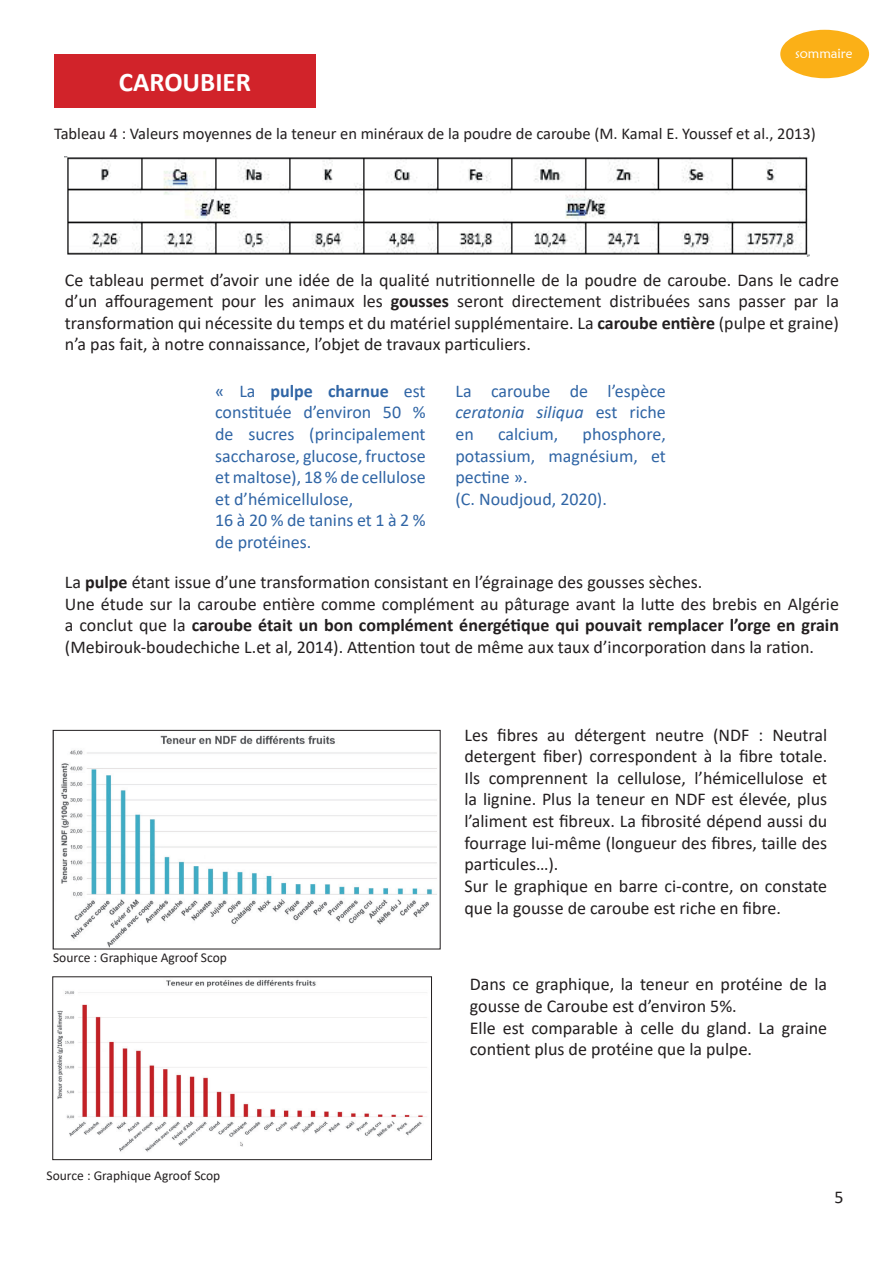
<style>
.page{position:relative;width:893px;height:1263px;background:#fff}
.page>*{position:absolute;margin:0;border:0;box-sizing:border-box;transform-origin:0 0}
.t1{font:700 27px "Calibri";color:#fff}
.t2{font:18px/21.6px "Calibri";color:#231f20}
.t3{font:18px/21.6px "Calibri";color:#3065a5}
.t4{font:16.5px "Calibri";color:#231f20}
.t5{font:13.5px "Calibri";color:#231f20}
.t6{font:13.5px "Maiandra GD";color:#fff}
.s1{font-weight:700}
.s2{font-style:italic}
</style>
<div class="page">
<div style="left:54px;top:54px;width:262px;height:54px;background:#d1232a"></div>
<img style="left:65px;top:156px;width:744px;height:100px">
<img style="left:61px;top:735px;width:376px;height:212px">
<div style="left:53px;top:730px;width:388px;height:219px;border:1px solid #231f20"></div>
<img style="left:57px;top:979px;width:370px;height:173px">
<div style="left:52px;top:976px;width:380px;height:184px;border:1px solid #231f20"></div>
<div style="left:780px;top:30px;width:89px;height:48px;background:#fbb017;border-radius:50%"></div>
<p class="t6" style="left:795px;top:45px;width:59px">sommaire</p>
<h1 class="t1" style="left:119px;top:63px;width:134px">CAROUBIER</h1>
<p class="t4" style="left:54px;top:122px;width:763px">Tableau 4 : Valeurs moyennes de la teneur en minéraux de la poudre de caroube (M. Kamal E. Youssef et al., 2013)</p>
<p class="t2" style="left:65px;top:268px;width:776px;text-align:justify">Ce tableau permet d’avoir une idée de la qualité nutritionnelle de la poudre de caroube. Dans le cadre d’un affouragement pour les animaux les <span class="s1">gousses</span> seront directement distribuées sans passer par la transformation qui nécessite du temps et du matériel supplémentaire. La <span class="s1">caroube entière</span> (pulpe et graine) n’a pas fait, à notre connaissance, l’objet de travaux particuliers.</p>
<p class="t3" style="left:215px;top:380px;width:212px">« La <span class="s1">pulpe charnue</span> est constituée d’environ 50 % de sucres (principalement saccharose, glucose, fructose et maltose), 18 % de cellulose et d’hémicellulose,<br>16 à 20 % de tanins et 1 à 2 % de protéines.</p>
<p class="t3" style="left:455px;top:380px;width:212px;text-align:justify">La caroube de l’espèce <span class="s2">ceratonia siliqua</span> est riche en</p>
<p class="t3" style="left:455px;top:423px;width:212px;text-indent:127px">phosphore, potassium, magnésium, et pectine ».<br>(C. Noudjoud, 2020).</p>
<p class="t3" style="left:498px;top:423px;width:62px">calcium,</p>
<p class="t2" style="left:65px;top:571px;width:776px">La <span class="s1">pulpe</span> étant issue d’une transformation consistant en l’égrainage des gousses sèches.<br>Une étude sur la caroube entière comme complément au pâturage avant la lutte des brebis en Algérie a conclut que la <span class="s1">caroube était un bon complément énergétique qui pouvait remplacer l’orge en grain </span>(Mebirouk-boudechiche L.et al, 2014). Attention tout de même aux taux d’incorporation dans la ration.</p>
<p class="t5" style="left:53px;top:948px;width:175px">Source : Graphique Agroof Scop</p>
<p class="t5" style="left:47px;top:1166px;width:175px">Source : Graphique Agroof Scop</p>
<p class="t2" style="left:464px;top:723px;width:364px">Les fibres au détergent neutre (NDF : Neutral detergent fiber) correspondent à la fibre totale.<br>Ils comprennent la cellulose, l’hémicellulose et la lignine. Plus la teneur en NDF est élevée, plus l’aliment est fibreux. La fibrosité dépend aussi du fourrage lui-même (longueur des fibres, taille des particules…).<br>Sur le graphique en barre ci-contre, on constate que la gousse de caroube est riche en fibre.</p>
<p class="t2" style="left:470px;top:973px;width:359px">Dans ce graphique, la teneur en protéine de la gousse de Caroube est d’environ 5%.<br>Elle est comparable à celle du gland. La graine contient plus de protéine que la pulpe.</p>
<p class="t2" style="left:834px;top:1186px;width:11px">5</p>
</div>
